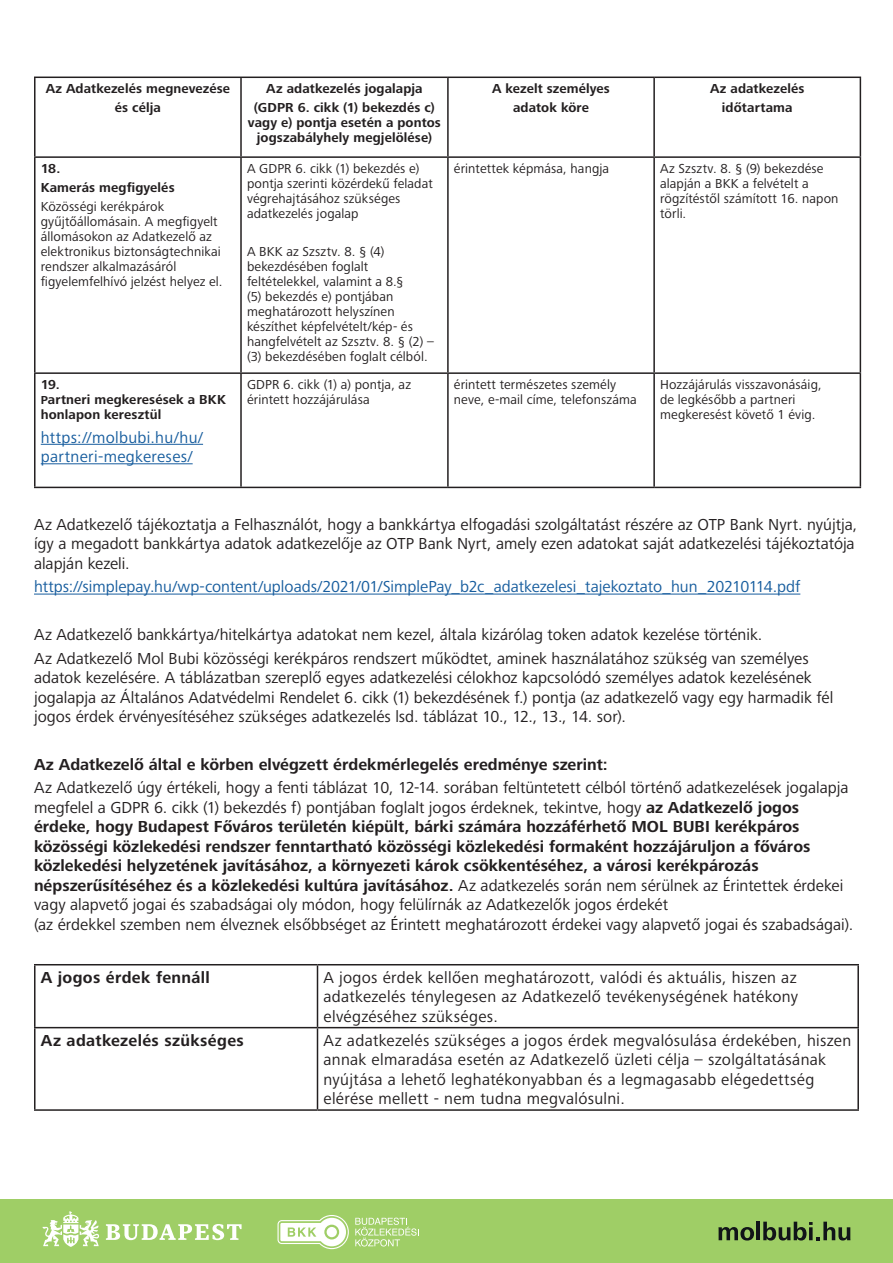
<style>
.page{position:relative;width:893px;height:1263px;background:#fff}
.page>*{position:absolute;margin:0;border:0;box-sizing:border-box;transform-origin:0 0}
.szöveg{font:16.5px/19.5px "Frutiger Next Pro";color:#231f20}
.szöveg-2{font:16.5px/19.5px "Frutiger Next Pro";letter-spacing:.02em;color:#231f20}
.szöveg-3{font:700 16.5px "Frutiger Next Pro";letter-spacing:.005em;color:#231f20}
.szöveg-4{font:16.5px "Frutiger Next Pro";color:#175d9e}
.szöveg-5{font:16.5px/19.5px "Frutiger Next Pro";letter-spacing:.02em;color:#175d9e}
.szöveg-6{font:13.5px/15px "Frutiger Next Pro";letter-spacing:.01em;color:#231f20}
.szöveg-7{font:700 13.5px/15px "Frutiger Next Pro";letter-spacing:.01em;color:#231f20;text-align:center}
.s1{font-size:12px}
.s2{font-weight:700}
</style>
<div class="page">
<div style="left:0;top:1199px;width:893px;height:64px;background:#9fce66"></div>
<svg style="left:355px;top:1217px;width:64px;height:29px"></svg>
<svg style="left:277px;top:1215px;width:72px;height:34px"></svg>
<svg style="left:43px;top:1211px;width:56px;height:36px"></svg>
<svg style="left:106px;top:1224px;width:136px;height:16px"></svg>
<svg style="left:718px;top:1227px;width:36px;height:13px"></svg>
<hr style="left:756px;top:1222px;width:4px;height:18px;background:#111418">
<svg style="left:763px;top:1222px;width:87px;height:18px"></svg>
<hr style="left:34px;top:594px;width:766px;height:1px;background:#175d9e">
<hr style="left:34px;top:77px;width:207px;height:1px;background:#231f20">
<hr style="left:34px;top:78px;width:2px;height:78px;background:#231f20">
<hr style="left:241px;top:77px;width:207px;height:1px;background:#231f20">
<hr style="left:240px;top:78px;width:2px;height:78px;background:#231f20">
<hr style="left:448px;top:77px;width:206px;height:1px;background:#231f20">
<hr style="left:447px;top:78px;width:2px;height:78px;background:#231f20">
<hr style="left:654px;top:77px;width:207px;height:1px;background:#231f20">
<hr style="left:653px;top:78px;width:2px;height:78px;background:#231f20">
<hr style="left:860px;top:78px;width:1px;height:78px;background:#231f20">
<hr style="left:34px;top:156px;width:207px;height:2px;background:#231f20">
<hr style="left:34px;top:158px;width:2px;height:214px;background:#231f20">
<hr style="left:241px;top:156px;width:207px;height:2px;background:#231f20">
<hr style="left:240px;top:158px;width:2px;height:214px;background:#231f20">
<hr style="left:448px;top:156px;width:206px;height:2px;background:#231f20">
<hr style="left:447px;top:158px;width:2px;height:214px;background:#231f20">
<hr style="left:654px;top:156px;width:207px;height:2px;background:#231f20">
<hr style="left:653px;top:158px;width:2px;height:214px;background:#231f20">
<hr style="left:860px;top:158px;width:1px;height:214px;background:#231f20">
<hr style="left:34px;top:372px;width:207px;height:2px;background:#231f20">
<hr style="left:34px;top:374px;width:2px;height:113px;background:#231f20">
<hr style="left:241px;top:372px;width:207px;height:2px;background:#231f20">
<hr style="left:240px;top:374px;width:2px;height:113px;background:#231f20">
<hr style="left:448px;top:372px;width:206px;height:2px;background:#231f20">
<hr style="left:447px;top:374px;width:2px;height:113px;background:#231f20">
<hr style="left:654px;top:372px;width:207px;height:2px;background:#231f20">
<hr style="left:653px;top:374px;width:2px;height:113px;background:#231f20">
<hr style="left:860px;top:374px;width:1px;height:113px;background:#231f20">
<hr style="left:34px;top:487px;width:207px;height:1px;background:#231f20">
<hr style="left:241px;top:487px;width:207px;height:1px;background:#231f20">
<hr style="left:448px;top:487px;width:206px;height:1px;background:#231f20">
<hr style="left:654px;top:487px;width:207px;height:1px;background:#231f20">
<hr style="left:41px;top:444px;width:162px;height:1px;background:#175d9e">
<hr style="left:41px;top:463px;width:152px;height:1px;background:#175d9e">
<hr style="left:34px;top:964px;width:283px;height:1px;background:#231f20">
<hr style="left:34px;top:965px;width:2px;height:62px;background:#231f20">
<hr style="left:317px;top:964px;width:542px;height:1px;background:#231f20">
<hr style="left:317px;top:965px;width:1px;height:62px;background:#231f20">
<hr style="left:857px;top:965px;width:2px;height:62px;background:#231f20">
<hr style="left:34px;top:1027px;width:283px;height:1px;background:#231f20">
<hr style="left:34px;top:1028px;width:2px;height:81px;background:#231f20">
<hr style="left:317px;top:1027px;width:542px;height:1px;background:#231f20">
<hr style="left:317px;top:1028px;width:1px;height:81px;background:#231f20">
<hr style="left:857px;top:1028px;width:2px;height:81px;background:#231f20">
<hr style="left:34px;top:1109px;width:283px;height:2px;background:#231f20">
<hr style="left:317px;top:1109px;width:542px;height:2px;background:#231f20">
<p class="szöveg-7" style="left:46px;top:81px;width:186px">Az Adatkezelés megnevezése</p>
<p class="szöveg-7" style="left:115px;top:100px;width:47px">és célja</p>
<p class="szöveg-7" style="left:41px;top:161px;width:21px">18.</p>
<p class="szöveg-7" style="left:41px;top:180px;width:135px">Kamerás megfigyelés</p>
<p class="szöveg-6" style="left:41px;top:199px;width:183px">Közösségi kerékpárok gyűjtőállomásain. A megfigyelt állomásokon az Adatkezelő az elektronikus biztonságtechnikai rendszer alkalmazásáról figyelemfelhívó jelzést helyez el.</p>
<p class="szöveg-7" style="left:41px;top:377px;width:187px;text-align:left">19.<br><span class="s1">P</span>artneri megkeresések a BKK honlapon keresztül</p>
<p class="szöveg-5" style="left:41px;top:427px;width:164px">https://molbubi.hu/hu/ partneri-megkereses/</p>
<p class="szöveg-7" style="left:266px;top:81px;width:158px">Az adatkezelés jogalapja</p>
<p class="szöveg-7" style="left:248px;top:100px;width:194px">(GDPR 6. cikk (1) bekezdés c) vagy e) pontja esetén a pontos jogszabályhely megjelölése)</p>
<p class="szöveg-6" style="left:247px;top:161px;width:187px">A GDPR 6. cikk (1) bekezdés e) pontja szerinti közérdekű feladat végrehajtásához szükséges adatkezelés jogalap</p>
<p class="szöveg-6" style="left:247px;top:244px;width:188px">A BKK az Szsztv. 8. § (4) bekezdésében foglalt feltételekkel, valamint a 8.§<br>(5) bekezdés e) pontjában meghatározott helyszínen készíthet képfelvételt/kép- és hangfelvételt az Szsztv. 8. § (2) – (3) bekezdésében foglalt célból.</p>
<p class="szöveg-7" style="left:492px;top:81px;width:119px">A kezelt személyes</p>
<p class="szöveg-7" style="left:513px;top:100px;width:78px">adatok köre</p>
<p class="szöveg-7" style="left:710px;top:81px;width:96px">Az adatkezelés</p>
<p class="szöveg-7" style="left:722px;top:100px;width:72px">időtartama</p>
<p class="szöveg-6" style="left:454px;top:161px;width:157px">érintettek képmása, hangja</p>
<p class="szöveg-6" style="left:660px;top:161px;width:180px">Az Szsztv. 8. § (9) bekezdése alapján a BKK a felvételt a rögzítéstől számított 16. napon törli.</p>
<p class="szöveg-6" style="left:247px;top:377px;width:166px">GDPR 6. cikk (1) a) pontja, az érintett hozzájárulása</p>
<p class="szöveg-6" style="left:454px;top:377px;width:184px">érintett természetes személy neve, e-mail címe, telefonszáma</p>
<p class="szöveg-6" style="left:660px;top:377px;width:163px">Hozzájárulás visszavonásáig, de legkésőbb a partneri megkeresést követő 1 évig.</p>
<p class="szöveg" style="left:34px;top:514px;width:825px">Az Adatkezelő tájékoztatja a Felhasználót, hogy a bankkártya elfogadási szolgáltatást részére az OTP Bank Nyrt. nyújtja, így a megadott bankkártya adatok adatkezelője az OTP Bank Nyrt, amely ezen adatokat saját adatkezelési tájékoztatója alapján kezeli.</p>
<p class="szöveg-4" style="left:34px;top:577px;width:768px">https://simplepay.hu/wp-content/uploads/2021/01/SimplePay_b2c_adatkezelesi_tajekoztato_hun_20210114.pdf</p>
<p class="szöveg" style="left:34px;top:625px;width:730px">Az Adatkezelő bankkártya/hitelkártya adatokat nem kezel, általa kizárólag token adatok kezelése történik.</p>
<p class="szöveg" style="left:34px;top:648px;width:801px">Az Adatkezelő Mol Bubi közösségi kerékpáros rendszert működtet, aminek használatához szükség van személyes adatok kezelésére. A táblázatban szereplő egyes adatkezelési célokhoz kapcsolódó személyes adatok kezelésének jogalapja az Általános Adatvédelmi Rendelet 6. cikk (1) bekezdésének f.) pontja (az adatkezelő vagy egy harmadik fél jogos érdek érvényesítéséhez szükséges adatkezelés lsd. táblázat 10., 12., 13., 14. sor).</p>
<p class="szöveg-3" style="left:34px;top:755px;width:575px">Az Adatkezelő által e körben elvégzett érdekmérlegelés eredménye szerint:</p>
<p class="szöveg" style="left:34px;top:778px;width:821px">Az Adatkezelő úgy értékeli, hogy a fenti táblázat 10, 12-14. sorában feltüntetett célból történő adatkezelések jogalapja megfelel a GDPR 6. cikk (1) bekezdés f) pontjában foglalt jogos érdeknek, tekintve, hogy <span class="s2">az Adatkezelő jogos érdeke, hogy Budapest Főváros területén kiépült, bárki számára hozzáférhető MOL BUBI kerékpáros közösségi közlekedési rendszer fenntartható közösségi közlekedési formaként hozzájáruljon a főváros közlekedési helyzetének javításához, a környezeti károk csökkentéséhez, a városi kerékpározás népszerűsítéséhez és a közlekedési kultúra javításához.</span> Az adatkezelés során nem sérülnek az Érintettek érdekei vagy alapvető jogai és szabadságai oly módon, hogy felülírnák az Adatkezelők jogos érdekét<br>(az érdekkel szemben nem élveznek elsőbbséget az Érintett meghatározott érdekei vagy alapvető jogai és szabadságai).</p>
<p class="szöveg-3" style="left:41px;top:968px;width:170px">A jogos érdek fennáll</p>
<p class="szöveg" style="left:323px;top:967px;width:476px;text-align:justify">A jogos érdek kellően meghatározott, valódi és aktuális, hiszen az adatkezelés ténylegesen az Adatkezelő tevékenységének hatékony elvégzéséhez szükséges.</p>
<p class="szöveg-3" style="left:41px;top:1030px;width:205px">Az adatkezelés szükséges</p>
<p class="szöveg-2" style="left:323px;top:1030px;width:529px">Az adatkezelés szükséges a jogos érdek megvalósulása érdekében, hiszen annak elmaradása esetén az Adatkezelő üzleti célja – szolgáltatásának nyújtása a lehető leghatékonyabban és a legmagasabb elégedettség elérése mellett - nem tudna megvalósulni.</p>
</div>
